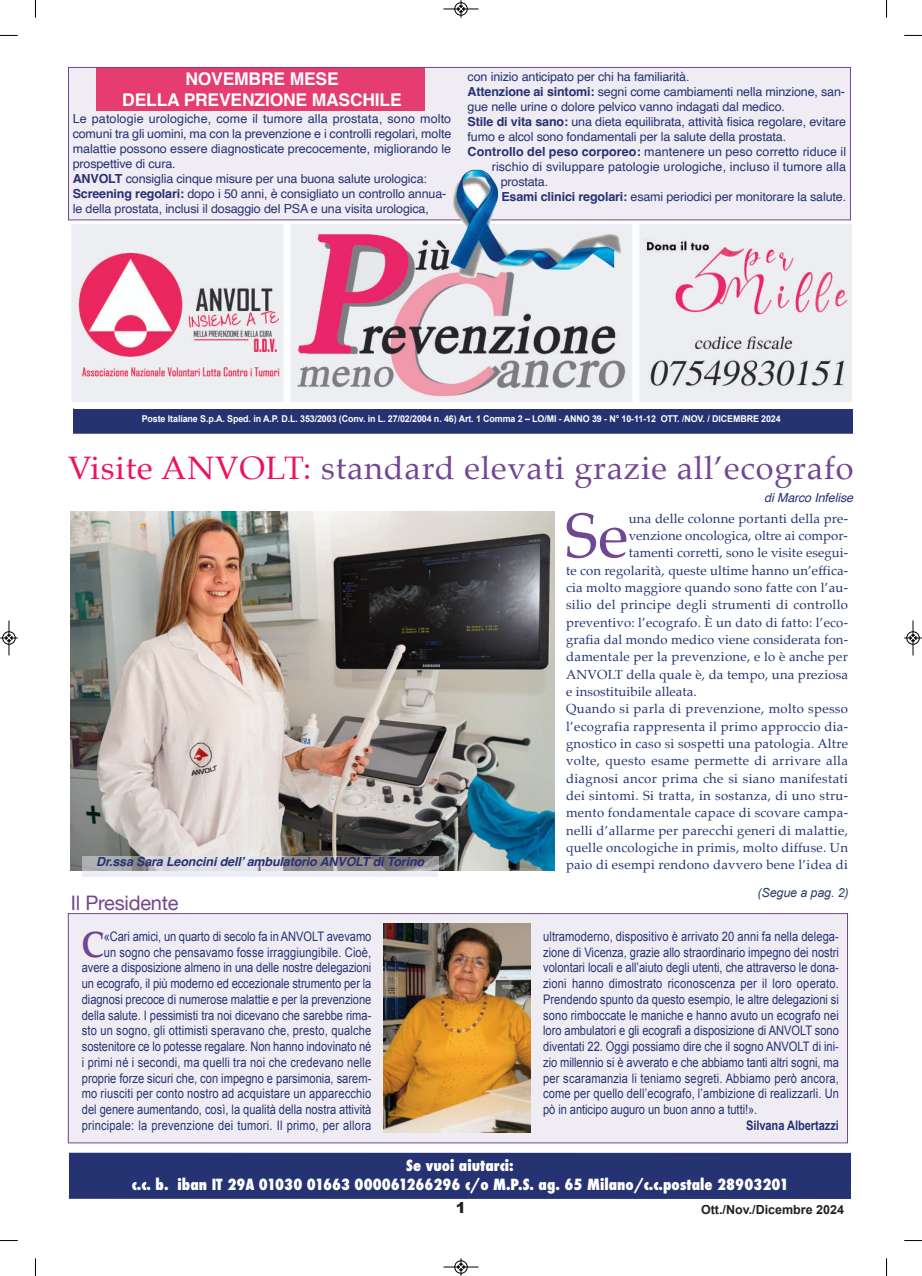
<style>
.page{position:relative;width:922px;height:1276px;background:#fff}
.page>*{position:absolute;margin:0;border:0;box-sizing:border-box;transform-origin:0 0}
.t1{font:63px "Palatino";color:#724792}
.t2{font:700 36.75px "Palatino";color:#724792;scale:.85 1}
.t3{font:32.5px "Palatino";letter-spacing:.025em;color:#724792}
.t4{font:20px "Helvetica Neue";letter-spacing:-.01em;color:#724792}
.t5{font:700 17.5px/21px "Helvetica";letter-spacing:-.01em;color:#fff;text-align:center}
.t6{font:800 condensed 15px/19.2px "Futura";color:#fff;text-align:center}
.t7{font:900 15px "Arial";color:#231f20}
.t8{font:13.12px/15.8px "Arial";color:#263372;text-align:right;scale:.85 1}
.t9{font:13.12px "Palatino";letter-spacing:.02em;color:#263372}
.t10{font:700 13.12px "Arial";letter-spacing:-.005em;color:#263372;scale:.85 1}
.t11{font:12.5px/15px "Helvetica";letter-spacing:-.01em;color:#263372}
.t12{font:12.5px "Helvetica";letter-spacing:.01em;color:#263372}
.t13{font:italic 700 12.5px "Helvetica";letter-spacing:-.01em;color:#263372}
.t14{font:700 12.5px "Arial";color:#231f20}
.t15{font:italic 12.5px "Helvetica";letter-spacing:-.01em;color:#263372}
.t16{font:italic 12.5px "Arial";letter-spacing:-.01em;color:#2b4167}
.t17{font:700 9.38px "Arial";letter-spacing:-.01em;color:#fff;scale:.95 1}
.s1{font-weight:700}
.s2{color:#ec1163}
</style>
<div class="page">
<div style="left:69px;top:914px;width:777px;height:228px;background:#efecf4"></div>
<div style="left:68px;top:913px;width:779px;height:230px;border:1px solid #724792"></div>
<div style="left:73px;top:409px;width:779px;height:25px;background:#263372"></div>
<svg style="left:75px;top:196px;width:777px;height:206px"></svg>
<div style="left:69px;top:1152px;width:781px;height:47px;background:#263372"></div>
<img style="left:71px;top:224px;width:780px;height:177px">
<img style="left:384px;top:923px;width:146px;height:209px">
<div style="left:70px;top:69px;width:778px;height:149px;background:#efecf4"></div>
<div style="left:96px;top:68px;width:328px;height:43px;background:#e53c71"></div>
<div style="left:75px;top:196px;width:774px;height:23px;background:#efecf4"></div>
<div style="left:68px;top:67px;width:782px;height:153px;border:1px solid #724792"></div>
<img style="left:71px;top:512px;width:483px;height:358px">
<div style="left:82px;top:870px;width:356px;height:6px;background:#ededf5"></div>
<img style="left:82px;top:857px;width:356px;height:13px">
<img style="left:449px;top:170px;width:173px;height:108px">
<svg style="left:35px;top:0;width:1px;height:18px"></svg>
<svg style="left:0;top:35px;width:18px;height:1px"></svg>
<svg style="left:886px;top:0;width:1px;height:18px"></svg>
<svg style="left:904px;top:35px;width:17px;height:1px"></svg>
<svg style="left:35px;top:1258px;width:1px;height:18px"></svg>
<svg style="left:0;top:1240px;width:18px;height:1px"></svg>
<svg style="left:886px;top:1258px;width:1px;height:18px"></svg>
<svg style="left:904px;top:1240px;width:17px;height:1px"></svg>
<div style="left:454px;top:2px;width:13px;height:14px;border:1px solid #fff;border-radius:50%"></div>
<hr style="left:443px;top:9px;width:35px;height:1px;background:#000">
<div style="left:454px;top:3px;width:13px;height:12px;border:1px solid #000;border-radius:50%"></div>
<svg style="left:457px;top:0;width:7px;height:18px"></svg>
<hr style="left:443px;top:1266px;width:35px;height:1px;background:#000">
<div style="left:454px;top:1260px;width:13px;height:13px;border:1px solid #000;border-radius:50%"></div>
<svg style="left:457px;top:1258px;width:7px;height:17px"></svg>
<div style="left:2px;top:631px;width:14px;height:13px;border:1px solid #fff;border-radius:50%"></div>
<hr style="left:9px;top:620px;width:1px;height:35px;background:#000">
<div style="left:3px;top:631px;width:12px;height:13px;border:1px solid #000;border-radius:50%"></div>
<svg style="left:0;top:635px;width:18px;height:6px"></svg>
<hr style="left:912px;top:620px;width:1px;height:35px;background:#000">
<div style="left:906px;top:631px;width:13px;height:13px;border:1px solid #000;border-radius:50%"></div>
<svg style="left:904px;top:635px;width:17px;height:6px"></svg>
<h3 class="t5" style="left:122px;top:70px;width:281px">NOVEMBRE MESE<br>DELLA PREVENZIONE MASCHILE</h3>
<p class="t11" style="left:73px;top:112px;width:380px">Le patologie urologiche, come il tumore alla prostata, sono molto comuni tra gli uomini, ma con la prevenzione e i controlli regolari, molte malattie possono essere diagnosticate precocemente, migliorando le prospettive di cura.<br><span class="s1">ANVOLT</span> consiglia cinque misure per una buona salute urologica:<br><span class="s1">Screening regolari:</span> dopo i 50 anni, è consigliato un controllo annua&shy;le della prostata, inclusi il dosaggio del PSA e una visita urologica,</p>
<p class="t11" style="left:467px;top:70px;width:223px">con inizio anticipato per chi ha familiarità.</p>
<p class="t11" style="left:467px;top:85px;width:379px"><span class="s1">Attenzione ai sintomi:</span> segni come cambiamenti nella minzione, san-</p>
<p class="t11" style="left:467px;top:100px;width:319px">gue nelle urine o dolore pelvico vanno indagati dal medico.</p>
<p class="t11" style="left:467px;top:115px;width:380px"><span class="s1">Stile di vita sano:</span> una dieta equilibrata, attività fisica regolare, evitare</p>
<p class="t11" style="left:467px;top:130px;width:320px">fumo e alcol sono fondamentali per la salute della prostata.</p>
<p class="t11" style="left:467px;top:145px;width:380px"><span class="s1">Controllo del peso corporeo:</span> mantenere un peso corretto riduce il</p>
<p class="t12" style="left:491px;top:161px;width:356px">rischio di sviluppare patologie urologiche, incluso il tumore alla</p>
<p class="t11" style="left:500px;top:175px;width:49px">prostata.</p>
<p class="t11" style="left:501px;top:190px;width:346px"><span class="s1">Esami clinici regolari:</span> esami periodici per monitorare la salute.</p>
<p class="t17" style="left:142px;top:414px;width:674px">Poste Italiane S.p.A. Sped. in A.P. D.L. 353/2003 (Conv. in L. 27/02/2004 n. 46) Art. 1 Comma 2 – LO/MI - ANNO 39 - N° 10-11-12 OTT. /NOV. / DICEMBRE 2024</p>
<h3 class="t3" style="left:68px;top:452px;width:786px"><span class="s2">Visite ANVOLT:</span> standard elevati grazie all’ecografo</h3>
<h1 class="t1" style="left:564px;top:505px;width:65px">Se</h1>
<p class="t9" style="left:628px;top:512px;width:221px">una delle colonne portanti della pre-</p>
<p class="t15" style="left:764px;top:492px;width:90px">di Marco Infelise</p>
<p class="t9" style="left:628px;top:529px;width:220px">venzione oncologica, oltre ai compor-</p>
<p class="t9" style="left:628px;top:546px;width:221px">tamenti corretti, sono le visite esegui-</p>
<p class="t9" style="left:566px;top:564px;width:283px">te con regolarità, queste ultime hanno un’effica-</p>
<p class="t9" style="left:566px;top:581px;width:283px">cia molto maggiore quando sono fatte con l’au-</p>
<p class="t9" style="left:566px;top:598px;width:283px">silio del principe degli strumenti di controllo</p>
<p class="t9" style="left:566px;top:616px;width:283px">preventivo: l’ecografo. È un dato di fatto: l’eco-</p>
<p class="t9" style="left:566px;top:633px;width:283px">grafia dal mondo medico viene considerata fon-</p>
<p class="t9" style="left:566px;top:650px;width:283px">damentale per la prevenzione, e lo è anche per</p>
<p class="t9" style="left:566px;top:668px;width:283px">ANVOLT della quale è, da tempo, una preziosa</p>
<p class="t9" style="left:566px;top:685px;width:132px">e insostituibile alleata.</p>
<p class="t9" style="left:566px;top:702px;width:283px">Quando si parla di prevenzione, molto spesso</p>
<p class="t9" style="left:566px;top:720px;width:283px">l’ecografia rappresenta il primo approccio dia-</p>
<p class="t9" style="left:566px;top:737px;width:283px">gnostico in caso si sospetti una patologia. Altre</p>
<p class="t9" style="left:566px;top:754px;width:283px">volte, questo esame permette di arrivare alla</p>
<p class="t9" style="left:566px;top:772px;width:283px">diagnosi ancor prima che si siano manifestati</p>
<p class="t9" style="left:566px;top:789px;width:283px">dei sintomi. Si tratta, in sostanza, di uno stru-</p>
<p class="t9" style="left:566px;top:806px;width:283px">mento fondamentale capace di scovare campa-</p>
<p class="t9" style="left:566px;top:824px;width:283px">nelli d’allarme per parecchi generi di malattie,</p>
<p class="t9" style="left:566px;top:841px;width:283px">quelle oncologiche in primis, molto diffuse. Un</p>
<p class="t9" style="left:566px;top:858px;width:283px">paio di esempi rendono davvero bene l’idea di</p>
<p class="t13" style="left:96px;top:856px;width:329px">Dr.ssa Sara Leoncini dell’ ambulatorio ANVOLT di Torino</p>
<h3 class="t4" style="left:71px;top:890px;width:109px">Il Presidente</h3>
<p class="t16" style="left:757px;top:886px;width:93px">(Segue a pag. 2)</p>
<h2 class="t2" style="left:81px;top:926px;width:28px">C</h2>
<p class="t8" style="left:82px;top:928px;width:342px">«Cari amici, un quarto di secolo fa in ANVOLT avevamo<br>un sogno che pensavamo fosse irraggiungibile. Cioè, avere a disposizione almeno in una delle nostre delegazioni un ecografo, il più moderno ed eccezionale strumento per la diagnosi precoce di numerose malattie e per la prevenzione della salute. I pessimisti tra noi dicevano che sarebbe rima&shy;sto un sogno, gli ottimisti speravano che, presto, qualche sostenitore ce lo potesse regalare. Non hanno indovinato né i primi né i secondi, ma quelli tra noi che credevano nelle proprie forze sicuri che, con impegno e parsimonia, sarem&shy;mo riusciti per conto nostro ad acquistare un apparecchio del genere aumentando, così, la qualità della nostra attività principale: la prevenzione dei tumori. Il primo, per allora</p>
<p class="t8" style="left:543px;top:928px;width:349px;text-align:justify">ultramoderno, dispositivo è arrivato 20 anni fa nella delega&shy;zione di Vicenza, grazie allo straordinario impegno dei nostri volontari locali e all’aiuto degli utenti, che attraverso le dona&shy;zioni hanno dimostrato riconoscenza per il loro operato.<br>Prendendo spunto da questo esempio, le altre delegazioni si sono rimboccate le maniche e hanno avuto un ecografo nei loro ambulatori e gli ecografi a disposizione di ANVOLT sono diventati 22. Oggi possiamo dire che il sogno ANVOLT di ini&shy;zio millennio si è avverato e che abbiamo tanti altri sogni, ma per scaramanzia li teniamo segreti. Abbiamo però ancora, come per quello dell’ecografo, l’ambizione di realizzarli. Un pò in anticipo auguro un buon anno a tutti!».</p>
<p class="t10" style="left:745px;top:1118px;width:111px">Silvana Albertazzi</p>
<p class="t6" style="left:132px;top:1155px;width:658px">Se vuoi aiutarci:<br>c.c. b. iban IT 29A 01030 01663 000061266296 c/o M.P.S. ag. 65 Milano/c.c.postale 28903201</p>
<p class="t7" style="left:456px;top:1196px;width:12px">1</p>
<p class="t14" style="left:700px;top:1202px;width:144px">Ott./Nov./Dicembre 2024</p>
</div>
